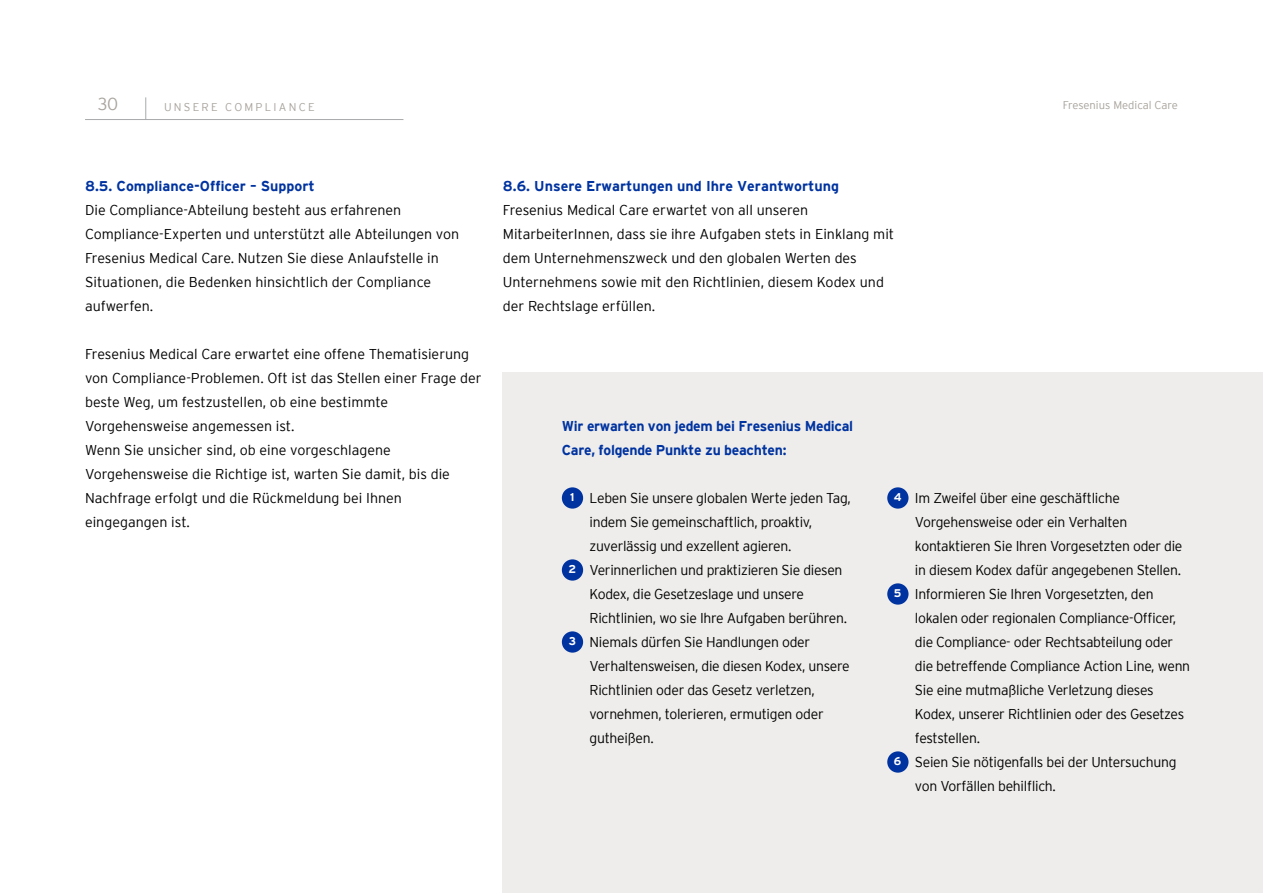
<style>
.page{position:relative;width:1263px;height:893px;background:#fff}
.page>*{position:absolute;margin:0;border:0;box-sizing:border-box;transform-origin:0 0}
.t1{font:300 17.25px "Interstate FRESENIUS Light";color:#a8a39d}
.t2{font:300 14.25px "Interstate FRESENIUS Light";letter-spacing:-.02em;color:#000}
.t3{font:300 14.25px/24px "Interstate FRESENIUS Light";color:#000}
.t4{font:700 14.25px "Interstate FRESENIUS Bold";color:#0033a0}
.t5{font:700 14.25px/24px "Interstate FRESENIUS Bold";letter-spacing:-.02em;color:#0033a0}
.t6{font:300 11.25px "Interstate FRESENIUS Light";color:#a8a39d}
.t7{font:300 11.25px "Interstate FRESENIUS Light";letter-spacing:.2em;color:#a8a39d}
.s1{font-family:"Interstate FRESENIUS Bold";font-weight:700;font-size:11.25px;color:#fff}
</style>
<div class="page">
<div style="left:503px;top:372px;width:760px;height:521px;background:#eeedeb"></div>
<div style="left:562px;top:487px;width:21px;height:22px;background:#0033a0;border-radius:50%"></div>
<div style="left:562px;top:559px;width:21px;height:22px;background:#0033a0;border-radius:50%"></div>
<div style="left:562px;top:631px;width:21px;height:22px;background:#0033a0;border-radius:50%"></div>
<div style="left:887px;top:487px;width:21px;height:22px;background:#0033a0;border-radius:50%"></div>
<div style="left:887px;top:583px;width:21px;height:22px;background:#0033a0;border-radius:50%"></div>
<div style="left:887px;top:751px;width:21px;height:22px;background:#0033a0;border-radius:50%"></div>
<hr style="left:85px;top:119px;width:318px;height:1px;background:#a7a9ac">
<svg style="left:145px;top:97px;width:1px;height:22px"></svg>
<p class="t1" style="left:98px;top:94px;width:22px">30</p>
<p class="t7" style="left:164px;top:100px;width:152px">UNSERE COMPLIANCE</p>
<p class="t6" style="left:1063px;top:99px;width:117px">Fresenius Medical Care</p>
<p class="t4" style="left:85px;top:178px;width:231px">8.5. Compliance-Officer – Support</p>
<p class="t3" style="left:85px;top:198px;width:376px">Die Compliance-Abteilung besteht aus erfahrenen Compliance-Experten und unterstützt alle Abteilungen von Fresenius Medical Care. Nutzen Sie diese Anlaufstelle in Situationen, die Bedenken hinsichtlich der Compliance aufwerfen.</p>
<p class="t3" style="left:85px;top:342px;width:398px">Fresenius Medical Care erwartet eine offene Thematisierung von Compliance-Problemen. Oft ist das Stellen einer Frage der beste Weg, um festzustellen, ob eine bestimmte Vorgehensweise angemessen ist.<br>Wenn Sie unsicher sind, ob eine vorgeschlagene Vorgehensweise die Richtige ist, warten Sie damit, bis die Nachfrage erfolgt und die Rückmeldung bei Ihnen eingegangen ist.</p>
<p class="t4" style="left:503px;top:178px;width:338px">8.6. Unsere Erwartungen und Ihre Verantwortung</p>
<p class="t3" style="left:503px;top:198px;width:393px">Fresenius Medical Care erwartet von all unseren MitarbeiterInnen, dass sie ihre Aufgaben stets in Einklang mit dem Unternehmenszweck und den globalen Werten des Unternehmens sowie mit den Richtlinien, diesem Kodex und der Rechtslage erfüllen.</p>
<p class="t5" style="left:562px;top:414px;width:293px">Wir erwarten von jedem bei Fresenius Medical<br>Care, folgende Punkte zu beachten:</p>
<p class="t2" style="left:570px;top:490px;width:282px"><span class="s1">1</span> Leben Sie unsere globalen Werte jeden Tag,</p>
<p class="t2" style="left:589px;top:514px;width:224px">indem Sie gemeinschaftlich, proaktiv,</p>
<p class="t2" style="left:589px;top:538px;width:203px">zuverlässig und exzellent agieren.</p>
<p class="t2" style="left:568px;top:562px;width:276px"><span class="s1">2</span> Verinnerlichen und praktizieren Sie diesen</p>
<p class="t2" style="left:589px;top:586px;width:216px">Kodex, die Gesetzeslage und unsere</p>
<p class="t2" style="left:589px;top:610px;width:259px">Richtlinien, wo sie Ihre Aufgaben berühren.</p>
<p class="t2" style="left:569px;top:634px;width:243px"><span class="s1">3</span> Niemals dürfen Sie Handlungen oder</p>
<p class="t2" style="left:589px;top:658px;width:262px">Verhaltensweisen, die diesen Kodex, unsere</p>
<p class="t2" style="left:589px;top:682px;width:227px">Richtlinien oder das Gesetz verletzen,</p>
<p class="t2" style="left:589px;top:706px;width:236px">vornehmen, tolerieren, ermutigen oder</p>
<p class="t2" style="left:589px;top:730px;width:66px">gutheißen.</p>
<p class="t2" style="left:894px;top:490px;width:228px"><span class="s1">4</span> Im Zweifel über eine geschäftliche</p>
<p class="t2" style="left:915px;top:514px;width:214px">Vorgehensweise oder ein Verhalten</p>
<p class="t2" style="left:915px;top:538px;width:269px">kontaktieren Sie Ihren Vorgesetzten oder die</p>
<p class="t2" style="left:915px;top:562px;width:268px">in diesem Kodex dafür angegebenen Stellen.</p>
<p class="t2" style="left:894px;top:586px;width:261px"><span class="s1">5</span> Informieren Sie Ihren Vorgesetzten, den</p>
<p class="t2" style="left:915px;top:610px;width:263px">lokalen oder regionalen Compliance-Officer,</p>
<p class="t2" style="left:915px;top:634px;width:260px">die Compliance- oder Rechtsabteilung oder</p>
<p class="t2" style="left:915px;top:658px;width:277px">die betreffende Compliance Action Line, wenn</p>
<p class="t2" style="left:915px;top:682px;width:240px">Sie eine mutmaßliche Verletzung dieses</p>
<p class="t2" style="left:915px;top:706px;width:271px">Kodex, unserer Richtlinien oder des Gesetzes</p>
<p class="t2" style="left:915px;top:730px;width:67px">feststellen.</p>
<p class="t2" style="left:894px;top:754px;width:284px"><span class="s1">6</span> Seien Sie nötigenfalls bei der Untersuchung</p>
<p class="t2" style="left:915px;top:778px;width:143px">von Vorfällen behilflich.</p>
</div>
